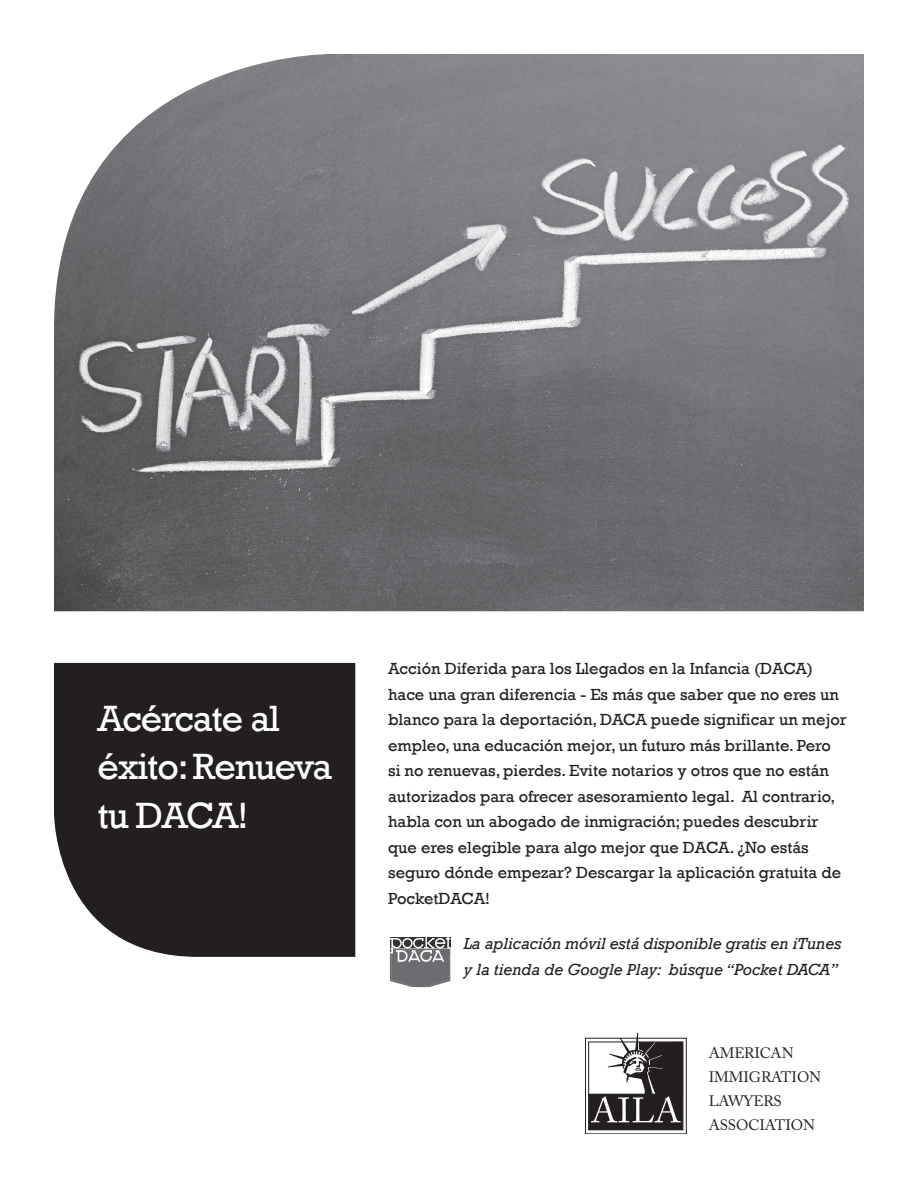
<style>
.page{position:relative;width:918px;height:1188px;background:#fff}
.page>*{position:absolute;margin:0;border:0;box-sizing:border-box;transform-origin:0 0}
.t1{font:37.5px/48.6px "Rockwell";letter-spacing:-.03em;color:#fff}
.t2{font:16.5px/25.5px "Rockwell";color:#231f20}
.t3{font:italic 16.5px/25.5px "Rockwell";color:#231f20}
.t4{font:15px/24px "Adobe Caslon Pro";letter-spacing:-.005em;color:#231f20}
</style>
<div class="page">
<svg style="left:588px;top:1041px;width:96px;height:90px"></svg>
<div style="left:585px;top:1038px;width:101px;height:96px;border:1px solid #231f20"></div>
<svg style="left:589px;top:1033px;width:94px;height:97px"></svg>
<img style="left:54px;top:54px;width:810px;height:557px">
<div style="left:54px;top:663px;width:301px;height:294px;background:#231f20"></div>
<svg style="left:390px;top:937px;width:60px;height:50px;background:#828385"></svg>
<h1 class="t1" style="left:98px;top:695px;width:236px">Acércate al éxito: Renueva tu DACA!</h1>
<p class="t2" style="left:388px;top:656px;width:460px">Acción Diferida para los Llegados en la Infancia (DACA) hace una gran diferencia - Es más que saber que no eres un blanco para la deportación, DACA puede significar un mejor empleo, una educación mejor, un futuro más brillante. Pero si no renuevas, pierdes. Evite notarios y otros que no están autorizados para ofrecer asesoramiento legal. Al contrario, habla con un abogado de inmigración; puedes descubrir que eres elegible para algo mejor que DACA. ¿No estás seguro dónde empezar? Descargar la aplicación gratuita de PocketDACA!</p>
<p class="t3" style="left:464px;top:931px;width:379px">La aplicación móvil está disponible gratis en iTunes y la tienda de Google Play: búsque “Pocket DACA”</p>
<p class="t4" style="left:709px;top:1041px;width:114px">AMERICAN<br>IMMIGRATION<br>LAWYERS<br>ASSOCIATION</p>
</div>
